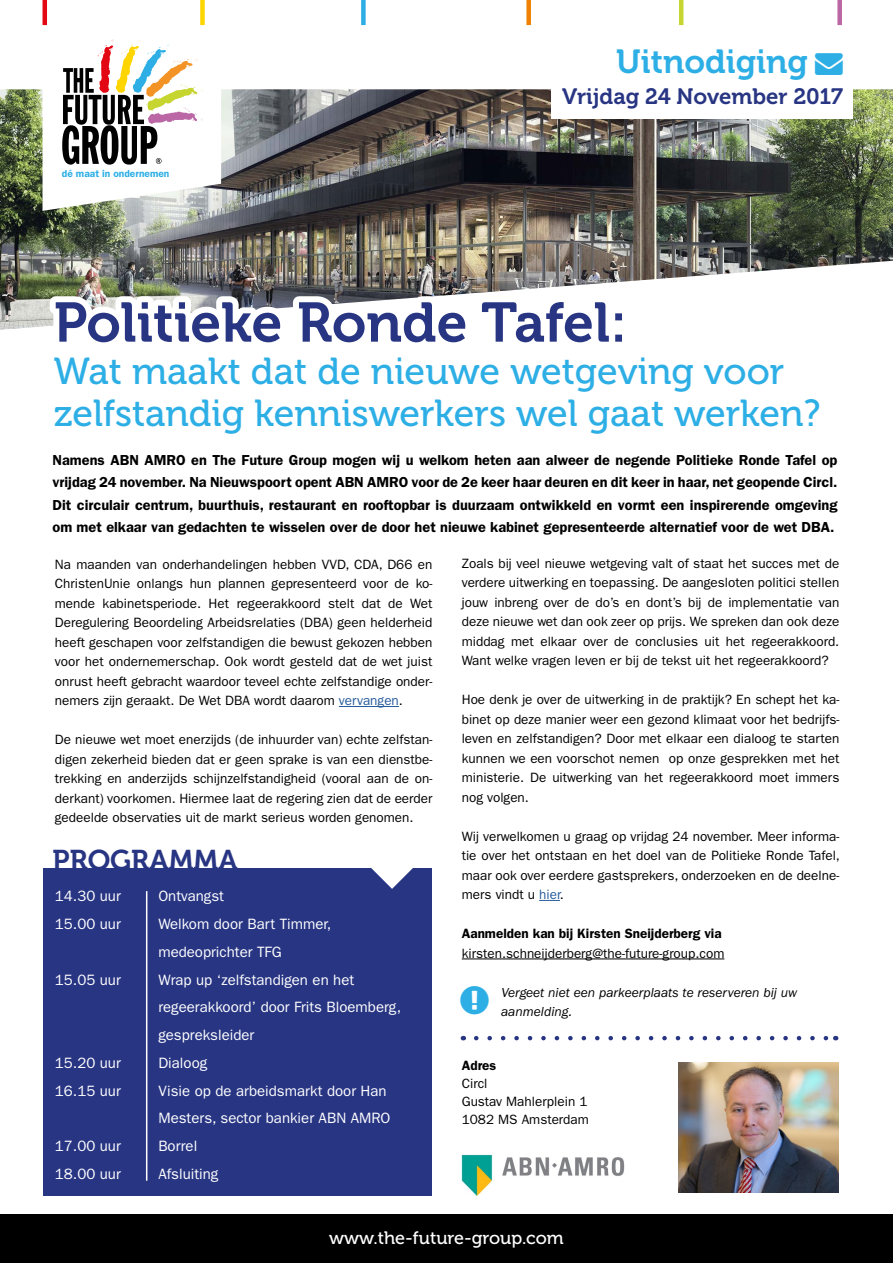
<style>
.page{position:relative;width:893px;height:1263px;background:#fff}
.page>*{position:absolute;margin:0;border:0;box-sizing:border-box;transform-origin:0 0}
.t1{font:55.5px "Museo 700";color:#283583}
.t2{font:37.5px/42px "Museo 500";color:#2dafe6}
.t3{font:33.3px "Museo 700";color:#2dafe6}
.t4{font:28.5px "Museo 700";color:#283583}
.t5{font:22.2px "Museo 700";color:#283583}
.t6{font:18px "Museo 500";color:#fff}
.t7{font:15px/27.8px "ITC Franklin Gothic Std";color:#fff}
.t8{font:600 14.55px/22.5px "ITC Franklin Gothic Std";color:#000;text-align:justify}
.t9{font:13.5px/19.5px "ITC Franklin Gothic Std";color:#000;text-align:justify}
.t10{font:italic 13.5px/19.5px "ITC Franklin Gothic Std";color:#000}
.t11{font:600 13.5px "ITC Franklin Gothic Std";color:#000}
.t12{font:600 10.2px "ITC Franklin Gothic Std";color:#2dafe6}
.s1{color:#275b9b}
</style>
<div class="page">
<img style="left:0;top:89px;width:893px;height:241px">
<div style="left:44px;top:868px;width:388px;height:328px;background:#283583"></div>
<div style="left:0;top:1214px;width:893px;height:49px;background:#000"></div>
<svg style="left:44px;top:290px;width:590px;height:40px"></svg>
<svg style="left:43px;top:25px;width:178px;height:186px"></svg>
<hr style="left:339px;top:706px;width:60px;height:1px;background:#275b9b">
<svg style="left:539px;top:900px;width:21px;height:1px"></svg>
<hr style="left:462px;top:958px;width:262px;height:1px;background:#000">
<svg style="left:371px;top:868px;width:42px;height:21px"></svg>
<svg style="left:476px;top:1036px;width:353px;height:4px"></svg>
<img style="left:461px;top:1154px;width:164px;height:42px">
<hr style="left:146px;top:891px;width:1px;height:290px;background:#fff">
<div style="left:551px;top:78px;width:302px;height:40px;background:#fff"></div>
<hr style="left:43px;top:0;width:4px;height:25px;background:#e30613">
<div style="left:200px;top:0;width:5px;height:25px;background:#ffd500"></div>
<div style="left:361px;top:0;width:5px;height:25px;background:#2dafe6"></div>
<div style="left:526px;top:0;width:5px;height:25px;background:#f08100"></div>
<hr style="left:679px;top:0;width:4px;height:25px;background:#c7d530">
<div style="left:837px;top:0;width:5px;height:25px;background:#bb66a5"></div>
<img style="left:678px;top:1062px;width:161px;height:130px">
<p class="t12" style="left:62px;top:167px;width:109px">dé maat in ondernemen</p>
<h3 class="t3" style="left:616px;top:43px;width:228px">Uitnodiging →</h3>
<h3 class="t5" style="left:562px;top:84px;width:282px">Vrijdag 24 November 2017</h3>
<h1 class="t1" style="left:54px;top:292px;width:575px">Politieke Ronde Tafel:</h1>
<h2 class="t2" style="left:54px;top:350px;width:768px">Wat maakt dat de nieuwe wetgeving voor zelfstandig kenniswerkers wel gaat werken?</h2>
<p class="t8" style="left:53px;top:448px;width:786px">Namens ABN AMRO en The Future Group mogen wij u welkom heten aan alweer de negende Politieke Ronde Tafel op vrijdag 24 november. Na Nieuwspoort opent ABN AMRO voor de 2e keer haar deuren en dit keer in haar, net geopende Circl.<br>Dit circulair centrum, buurthuis, restaurant en rooftopbar is duurzaam ontwikkeld en vormt een inspirerende omgeving om met elkaar van gedachten te wisselen over de door het nieuwe kabinet gepresenteerde alternatief voor de wet DBA.</p>
<p class="t9" style="left:55px;top:554px;width:379px">Na maanden van onderhandelingen hebben VVD, CDA, D66 en ChristenUnie onlangs hun plannen gepresenteerd voor de ko&shy;mende kabinetsperiode. Het regeerakkoord stelt dat de Wet Deregulering Beoordeling Arbeidsrelaties (DBA) geen helderheid heeft geschapen voor zelfstandigen die bewust gekozen hebben voor het ondernemerschap. Ook wordt gesteld dat de wet juist onrust heeft gebracht waardoor teveel echte zelfstandige onder&shy;nemers zijn geraakt. De Wet DBA wordt daarom <span class="s1">vervangen</span>.</p>
<p class="t9" style="left:55px;top:730px;width:379px">De nieuwe wet moet enerzijds (de inhuurder van) echte zelfstan&shy;digen zekerheid bieden dat er geen sprake is van een dienstbe&shy;trekking en anderzijds schijnzelfstandigheid (vooral aan de on&shy;derkant) voorkomen. Hiermee laat de regering zien dat de eerder gedeelde observaties uit de markt serieus worden genomen.</p>
<h3 class="t4" style="left:53px;top:844px;width:187px">PROGRAMMA</h3>
<p class="t7" style="left:55px;top:882px;width:67px">14.30 uur</p>
<p class="t7" style="left:158px;top:882px;width:67px">Ontvangst</p>
<p class="t7" style="left:55px;top:910px;width:67px">15.00 uur</p>
<p class="t7" style="left:158px;top:910px;width:174px">Welkom door Bart Timmer, medeoprichter TFG</p>
<p class="t7" style="left:55px;top:966px;width:67px">15.05 uur</p>
<p class="t7" style="left:158px;top:966px;width:244px">Wrap up ‘zelfstandigen en het regeerakkoord’ door Frits Bloemberg, gespreksleider</p>
<p class="t7" style="left:55px;top:1049px;width:67px">15.20 uur</p>
<p class="t7" style="left:158px;top:1049px;width:50px">Dialoog</p>
<p class="t7" style="left:55px;top:1077px;width:67px">16.15 uur</p>
<p class="t7" style="left:158px;top:1077px;width:234px">Visie op de arbeidsmarkt door Han<br>Mesters, sector bankier ABN AMRO</p>
<p class="t7" style="left:55px;top:1132px;width:67px">17.00 uur</p>
<p class="t7" style="left:158px;top:1132px;width:40px">Borrel</p>
<p class="t7" style="left:55px;top:1160px;width:67px">18.00 uur</p>
<p class="t7" style="left:158px;top:1160px;width:61px">Afsluiting</p>
<p class="t9" style="left:462px;top:553px;width:379px">Zoals bij veel nieuwe wetgeving valt of staat het succes met de verdere uitwerking en toepassing. De aangesloten politici stellen jouw inbreng over de do’s en dont’s bij de implementatie van deze nieuwe wet dan ook zeer op prijs. We spreken dan ook deze middag met elkaar over de conclusies uit het regeerakkoord.<br>Want welke vragen leven er bij de tekst uit het regeerakkoord?</p>
<p class="t9" style="left:462px;top:690px;width:379px">Hoe denk je over de uitwerking in de praktijk? En schept het ka&shy;binet op deze manier weer een gezond klimaat voor het bedrijfs&shy;leven en zelfstandigen? Door met elkaar een dialoog te starten kunnen we een voorschot nemen op onze gesprekken met het ministerie. De uitwerking van het regeerakkoord moet immers nog volgen.</p>
<p class="t9" style="left:462px;top:826px;width:380px">Wij verwelkomen u graag op vrijdag 24 november. Meer informa&shy;tie over het ontstaan en het doel van de Politieke Ronde Tafel, maar ook over eerdere gastsprekers, onderzoeken en de deelne&shy;mers vindt u <span class="s1">hier</span>.</p>
<p class="t11" style="left:462px;top:925px;width:261px">Aanmelden kan bij Kirsten Sneijderberg via</p>
<p class="t9" style="left:462px;top:943px;width:264px">kirsten.schneijderberg@the-future-group.com</p>
<p class="t10" style="left:501px;top:982px;width:298px">Vergeet niet een parkeerplaats te reserveren bij uw aanmelding.</p>
<p class="t11" style="left:462px;top:1057px;width:36px">Adres</p>
<p class="t9" style="left:462px;top:1074px;width:129px;line-height:18px;text-align:left">Circl<br>Gustav Mahlerplein 1<br>1082 MS Amsterdam</p>
<h3 class="t6" style="left:329px;top:1227px;width:236px">www.the-future-group.com</h3>
</div>
